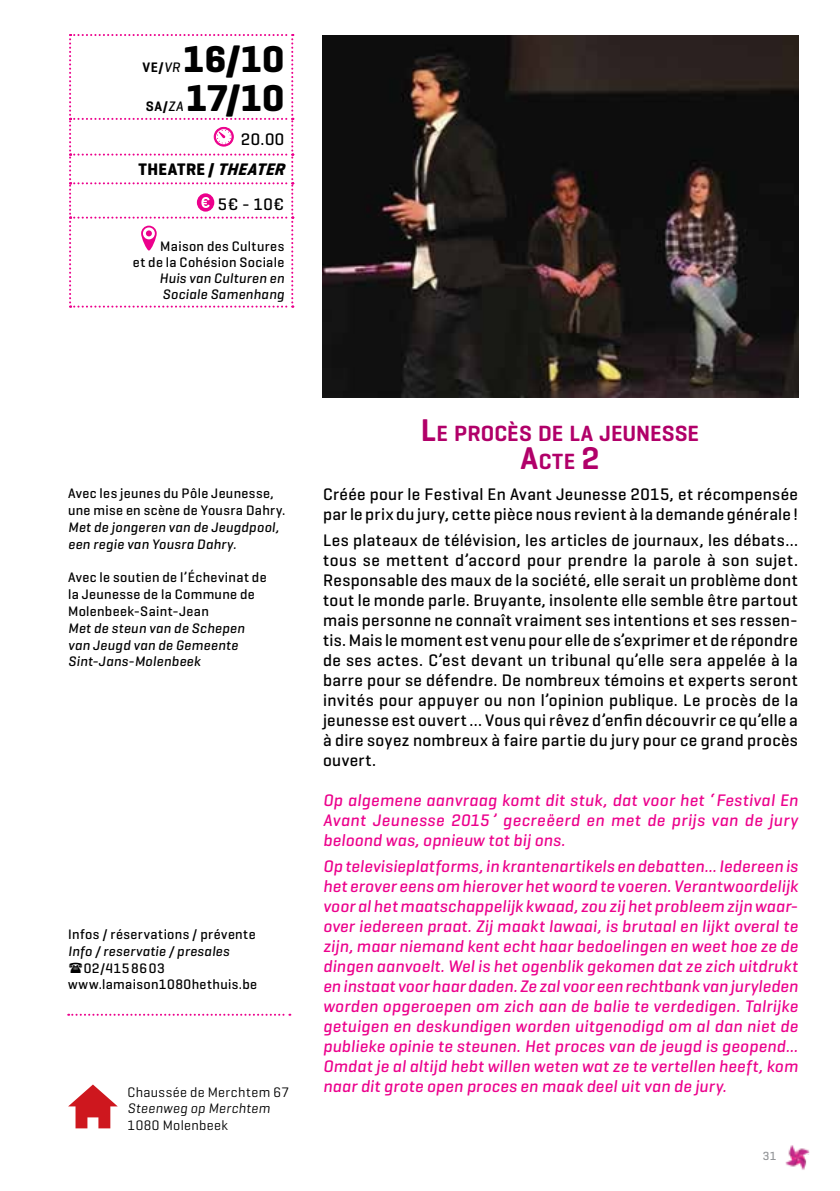
<style>
.page{position:relative;width:840px;height:1191px;background:#fff}
.page>*{position:absolute;margin:0;border:0;box-sizing:border-box;transform-origin:0 0}
.t1{font:700 38px "Geogrotesque";letter-spacing:.005em;color:#000}
.t2{font:600 22.4px/28px "Geogrotesque";letter-spacing:.005em;color:#b10069;text-align:center}
.t3{font:italic 500 17px/20px "Geogrotesque";letter-spacing:.015em;color:#ec008c;text-align:justify}
.t4{font:500 17px/20px "Geogrotesque";letter-spacing:.02em;color:#000}
.t5{font:700 17px/30.8px "Geogrotesque";color:#000}
.t6{font:500 14px/16.8px "Geogrotesque";letter-spacing:.025em;color:#000}
.t7{font:italic 500 14px/16.8px "Geogrotesque";letter-spacing:.02em;color:#000}
.t8{font:14px "Geogrotesque";letter-spacing:.025em;color:#000}
.t9{font:italic 14px "Geogrotesque";letter-spacing:.025em;color:#000}
.t10{font:600 14px "Geogrotesque";color:#000}
.t11{font:500 12px "Geogrotesque";color:#939598}
.s1{font-weight:500;font-style:italic}
.s2{font-weight:500}
.s3{font-style:italic}
.s4{font-size:32px}
</style>
<div class="page">
<img style="left:785px;top:1145px;width:24px;height:25px">
<img style="left:322px;top:35px;width:475px;height:362px">
<svg style="left:68px;top:1084px;width:50px;height:44px"></svg>
<svg style="left:68px;top:1013px;width:222px;height:2px"></svg>
<svg style="left:69px;top:34px;width:224px;height:273px"></svg>
<h1 class="t1" style="left:183px;top:35px;width:103px">16/10</h1>
<p class="t10" style="left:142px;top:58px;width:39px">VE/<span class="s1">VR</span></p>
<h1 class="t1" style="left:186px;top:74px;width:100px">17/10</h1>
<p class="t5" style="left:138px;top:123px;width:153px;text-indent:102px"><span class="s2">20.00<br></span>T H E AT R E / <span class="s3">THEATER</span></p>
<p class="t4" style="left:218px;top:193px;width:68px">5€ - 10€</p>
<p class="t6" style="left:133px;top:237px;width:153px;line-height:16px;text-align:right">Maison des Cultures<br>et de la Cohésion Sociale</p>
<p class="t7" style="left:159px;top:269px;width:126px;line-height:16px">Huis van Culturen en<br>Sociale Samenhang</p>
<p class="t10" style="left:146px;top:97px;width:39px">SA/<span class="s1">ZA</span></p>
<p class="t6" style="left:68px;top:485px;width:219px">Avec les jeunes du Pôle Jeunesse, une mise en scène de Yousra Dahry.</p>
<p class="t7" style="left:68px;top:518px;width:212px">Met de jongeren van de Jeugdpool, een regie van Yousra Dahry.</p>
<p class="t6" style="left:68px;top:569px;width:200px">Avec le soutien de l’Échevinat de la Jeunesse de la Commune de<br>Molenbeek-Saint-Jean</p>
<p class="t7" style="left:68px;top:619px;width:178px">Met de steun van de Schepen van Jeugd van de Gemeente<br>Sint-Jans-Molenbeek</p>
<p class="t6" style="left:68px;top:925px;width:189px">Infos / réservations / prévente</p>
<p class="t7" style="left:68px;top:942px;width:163px">Info / reservatie / presales</p>
<p class="t6" style="left:68px;top:959px;width:190px;text-indent:16px">02/4158603 www.lamaison1080hethuis.be</p>
<p class="t8" style="left:127px;top:1083px;width:163px">Chaussée de Merchtem 67</p>
<p class="t9" style="left:127px;top:1099px;width:144px">Steenweg op Merchtem</p>
<p class="t8" style="left:127px;top:1116px;width:102px">1080 Molenbeek</p>
<h2 class="t2" style="left:420px;top:419px;width:279px"><span class="s4">L</span>E PROCÈS DE LA JEUNESSE<br><span class="s4">A</span>CTE <span class="s4">2</span></h2>
<p class="t4" style="left:323px;top:484px;width:476px">Créée pour le Festival En Avant Jeunesse 2015, et récompensée par le prix du jury, cette pièce nous revient à la demande générale !</p>
<p class="t4" style="left:323px;top:530px;width:476px;text-align:justify">Les plateaux de télévision, les articles de journaux, les débats... tous se mettent d’accord pour prendre la parole à son sujet.<br>Responsable des maux de la société, elle serait un problème dont tout le monde parle. Bruyante, insolente elle semble être partout mais personne ne connaît vraiment ses intentions et ses ressen&shy;tis. Mais le moment est venu pour elle de s’exprimer et de répondre de ses actes. C’est devant un tribunal qu’elle sera appelée à la barre pour se défendre. De nombreux témoins et experts seront invités pour appuyer ou non l’opinion publique. Le procès de la jeunesse est ouvert ... Vous qui rêvez d’enfin découvrir ce qu’elle a à dire soyez nombreux à faire partie du jury pour ce grand procès ouvert.</p>
<p class="t3" style="left:323px;top:790px;width:476px">Op algemene aanvraag komt dit stuk, dat voor het ‘ Festival En Avant Jeunesse 2015 ’ gecreëerd en met de prijs van de jury beloond was, opnieuw tot bij ons.</p>
<p class="t3" style="left:323px;top:855px;width:476px">Op televisieplatforms, in krantenartikels en debatten... Iedereen is het erover eens om hierover het woord te voeren. Verantwoordelijk voor al het maatschappelijk kwaad, zou zij het probleem zijn waar&shy;over iedereen praat. Zij maakt lawaai, is brutaal en lijkt overal te zijn, maar niemand kent echt haar bedoelingen en weet hoe ze de dingen aanvoelt. Wel is het ogenblik gekomen dat ze zich uitdrukt en instaat voor haar daden. Ze zal voor een rechtbank van juryleden worden opgeroepen om zich aan de balie te verdedigen. Talrijke getuigen en deskundigen worden uitgenodigd om al dan niet de publieke opinie te steunen. Het proces van de jeugd is geopend...<br>Omdat je al altijd hebt willen weten wat ze te vertellen heeft, kom naar dit grote open proces en maak deel uit van de jury.</p>
<p class="t11" style="left:762px;top:1148px;width:15px">31</p>
</div>
